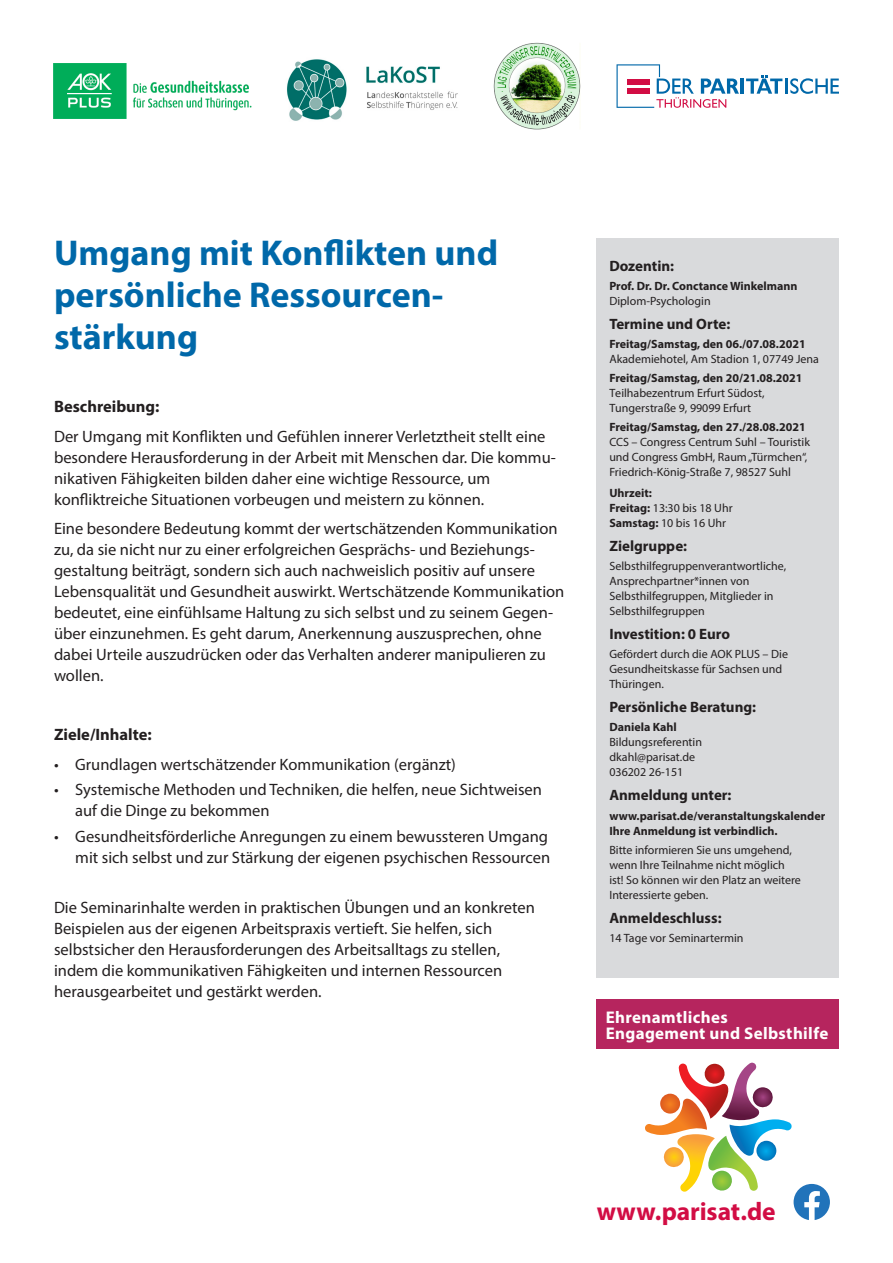
<style>
.page{position:relative;width:893px;height:1263px;background:#fff}
.page>*{position:absolute;margin:0;border:0;box-sizing:border-box;transform-origin:0 0}
.Headilne_1{font:700 36px/42px "Myriad Pro";color:#0068a9}
.t1{font:700 25.5px "Myriad Pro";letter-spacing:-.005em;color:#d20d44}
.t2{font:700 16.95px/16.5px "Myriad Pro";letter-spacing:.02em;color:#fff}
.Fließtext{font:16.5px/21px "Myriad Pro";color:#231f20}
.Aufzählung{font:16.5px/21px "Myriad Pro";color:#231f20}
.Headline_3{font:700 16.5px "Myriad Pro";color:#231f20}
.Seitenleiste__Headli{font:700 15px "Myriad Pro";color:#231f20}
.Seitenleiste{font:12px/15px "Myriad Pro";color:#231f20}
.Seitenleiste-2{font:700 12px/15px "Myriad Pro";color:#231f20}
.Datum{font:12px/15px "Myriad Pro";color:#231f20}
.Datum-2{font:700 12px "Myriad Pro";color:#231f20}
.s1{font-weight:400}
.s2{font-weight:700}
</style>
<div class="page">
<hr style="left:740px;top:79px;width:4px;height:15px;background:#0068a9">
<svg style="left:746px;top:75px;width:93px;height:19px"></svg>
<svg style="left:616px;top:64px;width:123px;height:44px"></svg>
<img style="left:493px;top:43px;width:88px;height:87px">
<img style="left:53px;top:63px;width:199px;height:56px">
<img style="left:287px;top:59px;width:171px;height:62px">
<div style="left:597px;top:1000px;width:242px;height:49px;background:#b6255e"></div>
<svg style="left:645px;top:1063px;width:185px;height:157px"></svg>
<img style="left:703px;top:1064px;width:23px;height:21px">
<div style="left:597px;top:238px;width:242px;height:740px;background:#d9dadc"></div>
<p class="Headilne_1" style="left:54px;top:231px;width:446px">Umgang mit Konflikten und persönliche Ressourcen&shy;stärkung</p>
<p class="Headline_3" style="left:54px;top:396px;width:107px">Beschreibung:</p>
<p class="Fließtext" style="left:54px;top:426px;width:503px">Der Umgang mit Konflikten und Gefühlen innerer Verletztheit stellt eine besondere Herausforderung in der Arbeit mit Menschen dar. Die kommu&shy;nikativen Fähigkeiten bilden daher eine wichtige Ressource, um konfliktreiche Situationen vorbeugen und meistern zu können.</p>
<p class="Fließtext" style="left:54px;top:518px;width:512px">Eine besondere Bedeutung kommt der wertschätzenden Kommunikation zu, da sie nicht nur zu einer erfolgreichen Gesprächs- und Beziehungs&shy;gestaltung beiträgt, sondern sich auch nachweislich positiv auf unsere Lebensqualität und Gesundheit auswirkt. Wertschätzende Kommunikation bedeutet, eine einfühlsame Haltung zu sich selbst und zu seinem Gegen&shy;über einzunehmen. Es geht darum, Anerkennung auszusprechen, ohne dabei Urteile auszudrücken oder das Verhalten anderer manipulieren zu wollen.</p>
<p class="Headline_3" style="left:54px;top:724px;width:99px">Ziele/Inhalte:</p>
<p class="Fließtext" style="left:54px;top:754px;width:403px">• Grundlagen wertschätzender Kommunikation (ergänzt)</p>
<p class="Fließtext" style="left:75px;top:779px;width:468px;text-indent:-21px">• Systemische Methoden und Techniken, die helfen, neue Sichtweisen auf die Dinge zu bekommen</p>
<p class="Fließtext" style="left:54px;top:825px;width:498px;text-align:right">• Gesundheitsförderliche Anregungen zu einem bewussteren Umgang mit sich selbst und zur Stärkung der eigenen psychischen Ressourcen</p>
<p class="Aufzählung" style="left:54px;top:897px;width:482px">Die Seminarinhalte werden in praktischen Übungen und an konkreten Beispielen aus der eigenen Arbeitspraxis vertieft. Sie helfen, sich selbstsicher den Herausforderungen des Arbeitsalltags zu stellen, indem die kommunikativen Fähigkeiten und internen Ressourcen herausgearbeitet und gestärkt werden.</p>
<p class="Seitenleiste__Headli" style="left:609px;top:256px;width:66px">Dozentin:</p>
<p class="Seitenleiste-2" style="left:609px;top:278px;width:190px">Prof. Dr. Dr. Conctance Winkelmann<br><span class="s1">Diplom-Psychologin</span></p>
<p class="Seitenleiste__Headli" style="left:609px;top:314px;width:122px">Termine und Orte:</p>
<p class="Datum-2" style="left:609px;top:336px;width:198px">Freitag/Samstag, den 06./07.08.2021</p>
<p class="Seitenleiste" style="left:609px;top:351px;width:211px">Akademiehotel, Am Stadion 1, 07749 Jena</p>
<p class="Datum-2" style="left:609px;top:370px;width:195px">Freitag/Samstag, den 20/21.08.2021</p>
<p class="Seitenleiste" style="left:609px;top:385px;width:157px">Teilhabezentrum Erfurt Südost,<br>Tungerstraße 9, 99099 Erfurt</p>
<p class="Datum" style="left:609px;top:420px;width:202px"><span class="s2">Freitag/Samstag, den 27./28.08.2021<br></span>CCS – Congress Centrum Suhl – Touristik und Congress GmbH, Raum „Türmchen“, Friedrich-König-Straße 7, 98527 Suhl</p>
<p class="Seitenleiste-2" style="left:609px;top:485px;width:125px">Uhrzeit:<br>Freitag: <span class="s1">13:30 bis 18 Uhr<br></span>Samstag: <span class="s1">10 bis 16 Uhr</span></p>
<p class="Seitenleiste__Headli" style="left:609px;top:536px;width:79px">Zielgruppe:</p>
<p class="Seitenleiste" style="left:609px;top:559px;width:178px">Selbsthilfegruppenverantwortliche,<br>Ansprechpartner*innen von<br>Selbsthilfegruppen, Mitglieder in<br>Selbsthilfegruppen</p>
<p class="Seitenleiste__Headli" style="left:609px;top:624px;width:122px">Investition: 0 Euro</p>
<p class="Seitenleiste" style="left:609px;top:647px;width:180px">Gefördert durch die AOK PLUS – Die<br>Gesundheitskasse für Sachsen und<br>Thüringen.</p>
<p class="Seitenleiste__Headli" style="left:609px;top:697px;width:148px">Persönliche Beratung:</p>
<p class="Seitenleiste" style="left:609px;top:720px;width:94px"><span class="s2">Daniela Kahl<br></span>Bildungsreferentin dkahl@parisat.de<br>036202 26-151</p>
<p class="Seitenleiste__Headli" style="left:609px;top:785px;width:124px">Anmeldung unter:</p>
<p class="Seitenleiste-2" style="left:609px;top:807px;width:217px">www.parisat.de/veranstaltungskalender<br>Ihre Anmeldung ist verbindlich.</p>
<p class="Seitenleiste" style="left:609px;top:842px;width:193px">Bitte informieren Sie uns umgehend, wenn Ihre Teilnahme nicht möglich ist! So können wir den Platz an weitere<br>Interessierte geben.</p>
<p class="Seitenleiste__Headli" style="left:609px;top:908px;width:114px">Anmeldeschluss:</p>
<p class="Seitenleiste" style="left:609px;top:930px;width:136px">14 Tage vor Seminartermin</p>
<p class="t2" style="left:606px;top:1008px;width:224px">Ehrenamtliches<br>Engagement und Selbsthilfe</p>
<h2 class="t1" style="left:597px;top:1194px;width:180px">www.parisat.de</h2>
</div>
